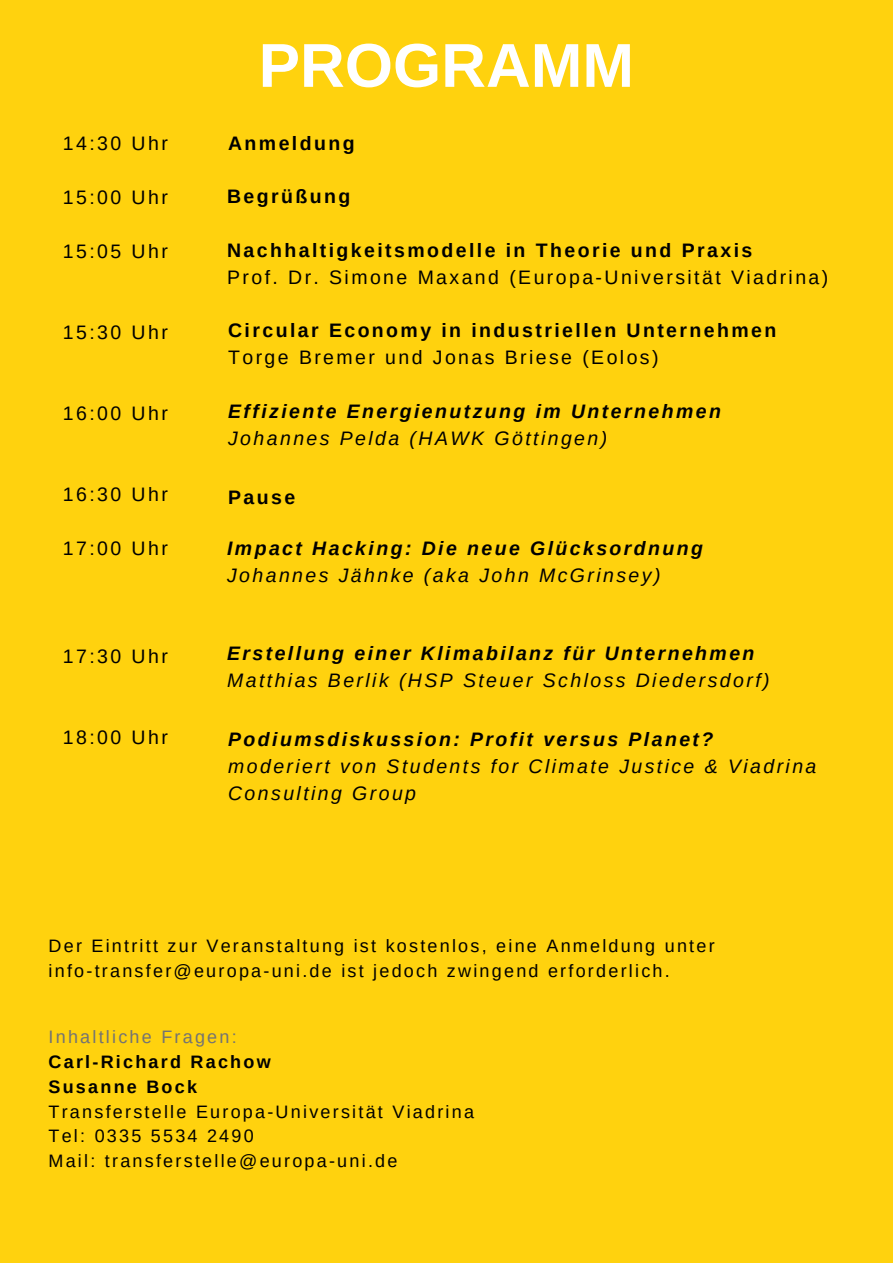
<style>
.page{position:relative;width:893px;height:1264px;background:#fff}
.page>*{position:absolute;margin:0;border:0;box-sizing:border-box;transform-origin:0 0}
.t1{font:700 61.95px "Arimo";color:#fff}
.t2{font:italic 19.5px/27px "Arimo";letter-spacing:.125em;color:#000}
.t3{font:19.5px "Arimo";letter-spacing:.125em;color:#000}
.t4{font:italic 700 19.5px "Arimo";letter-spacing:.125em;color:#000}
.t5{font:700 19.5px "Arimo";letter-spacing:.125em;color:#000}
.t6{font:18px/24.8px "Arimo";letter-spacing:.125em;color:#000}
.t7{font:700 18px/24.8px "Arimo";letter-spacing:.125em;color:#000}
.t8{font:18px "Arimo";letter-spacing:.125em;color:#737373}
</style>
<div class="page">
<div style="left:0;top:0;width:892px;height:1262px;background:#ffd20e"></div>
<h1 class="t1" style="left:259px;top:31px;width:377px">PROGRAMM</h1>
<p class="t3" style="left:63px;top:132px;width:106px">14:30 Uhr</p>
<p class="t3" style="left:63px;top:186px;width:106px">15:00 Uhr</p>
<p class="t3" style="left:63px;top:240px;width:106px">15:05 Uhr</p>
<p class="t5" style="left:228px;top:132px;width:128px">Anmeldung</p>
<p class="t5" style="left:227px;top:186px;width:125px">Begrüßung</p>
<p class="t5" style="left:227px;top:239px;width:526px">Nachhaltigkeitsmodelle in Theorie und Praxis</p>
<p class="t3" style="left:227px;top:266px;width:602px">Prof. Dr. Simone Maxand (Europa-Universität Viadrina)</p>
<p class="t3" style="left:63px;top:321px;width:106px">15:30 Uhr</p>
<p class="t5" style="left:228px;top:320px;width:549px">Circular Economy in industriellen Unternehmen</p>
<p class="t3" style="left:228px;top:347px;width:432px">Torge Bremer und Jonas Briese (Eolos)</p>
<p class="t3" style="left:63px;top:402px;width:106px">16:00 Uhr</p>
<p class="t4" style="left:228px;top:400px;width:494px">Effiziente Energienutzung im Unternehmen</p>
<p class="t2" style="left:228px;top:424px;width:380px">Johannes Pelda (HAWK Göttingen)</p>
<p class="t3" style="left:63px;top:483px;width:106px">16:30 Uhr</p>
<p class="t3" style="left:63px;top:537px;width:106px">17:00 Uhr</p>
<p class="t5" style="left:228px;top:486px;width:69px">Pause</p>
<p class="t4" style="left:227px;top:537px;width:477px">Impact Hacking: Die neue Glücksordnung</p>
<p class="t2" style="left:227px;top:561px;width:435px">Johannes Jähnke (aka John McGrinsey)</p>
<p class="t3" style="left:63px;top:645px;width:106px">17:30 Uhr</p>
<p class="t4" style="left:227px;top:642px;width:529px">Erstellung einer Klimabilanz für Unternehmen</p>
<p class="t2" style="left:227px;top:666px;width:544px">Matthias Berlik (HSP Steuer Schloss Diedersdorf)</p>
<p class="t3" style="left:63px;top:726px;width:106px">18:00 Uhr</p>
<p class="t4" style="left:228px;top:728px;width:486px">Podiumsdiskussion: Profit versus Planet?</p>
<p class="t2" style="left:228px;top:753px;width:589px">moderiert von Students for Climate Justice &amp; Viadrina<br>Consulting Group</p>
<p class="t6" style="left:49px;top:933px;width:667px">Der Eintritt zur Veranstaltung ist kostenlos, eine Anmeldung unter info-transfer@europa-uni.de ist jedoch zwingend erforderlich.</p>
<p class="t8" style="left:49px;top:1027px;width:190px">Inhaltliche Fragen:</p>
<p class="t7" style="left:49px;top:1049px;width:224px">Carl-Richard Rachow<br>Susanne Bock</p>
<p class="t6" style="left:49px;top:1098px;width:427px">Transferstelle Europa-Universität Viadrina<br>Tel: 0335 5534 2490<br>Mail: transferstelle@europa-uni.de</p>
</div>
